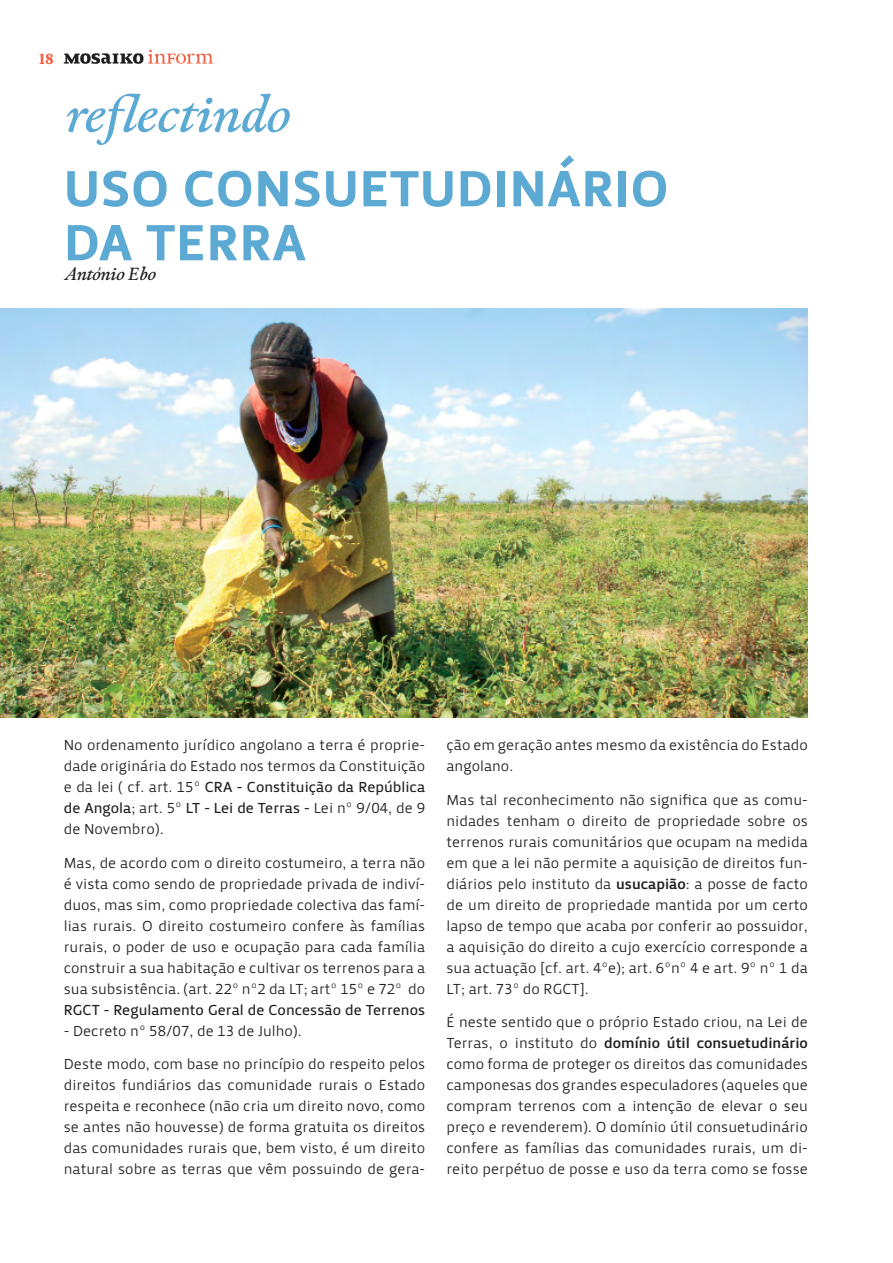
<style>
.page{position:relative;width:893px;height:1263px;background:#fff}
.page>*{position:absolute;margin:0;border:0;box-sizing:border-box;transform-origin:0 0}
.t1{font:52.5px "Priva Pro Four";letter-spacing:.025em;color:#5caad4}
.t2{font:italic 51px "Capsa";color:#5caad4}
.t3{font:italic 18px "Capsa";letter-spacing:-.005em;color:#231f20}
.t4{font:15px/21px "Priva Pro One";color:#231f20;text-align:justify}
.t5{font:700 15px "Capsa";color:#f15e3f}
.s1{font-family:"Priva Pro Two"}
.s2{font-family:"Priva Pro Three"}
</style>
<div class="page">
<svg style="left:64px;top:50px;width:149px;height:14px"></svg>
<img style="left:0;top:308px;width:807px;height:410px">
<p class="t5" style="left:39px;top:49px;width:17px">18</p>
<p class="t2" style="left:64px;top:81px;width:226px">reflectindo</p>
<p class="t1" style="left:64px;top:155px;width:605px">USO CONSUETUDINÁRIO</p>
<p class="t1" style="left:64px;top:209px;width:144px">DA TERR</p>
<p class="t1" style="left:273px;top:209px;width:34px">A</p>
<p class="t3" style="left:64px;top:262px;width:93px">António Ebo</p>
<p class="t4" style="left:64px;top:734px;width:363px">No ordenamento jurídico angolano a terra é proprie&shy;dade originária do Estado nos termos da Constituição e da lei ( cf. art. 15º <span class="s1">CRA - Constituição da República de Angola</span>; art. 5º <span class="s1">LT - Lei de Terras -</span> Lei nº 9/04, de 9 de Novembro).</p>
<p class="t4" style="left:64px;top:852px;width:363px">Mas, de acordo com o direito costumeiro, a terra não é vista como sendo de propriedade privada de indiví&shy;duos, mas sim, como propriedade colectiva das famí&shy;lias rurais. O direito costumeiro confere às famílias rurais, o poder de uso e ocupação para cada família construir a sua habitação e cultivar os terrenos para a sua subsistência. (art. 22º nº2 da LT; artº 15º e 72º do <span class="s1">RGCT - Regulamento Geral de Concessão de Terrenos</span></p>
<p class="t4" style="left:64px;top:1020px;width:240px">- Decreto nº 58/07, de 13 de Julho).</p>
<p class="t4" style="left:64px;top:1054px;width:363px">Deste modo, com base no princípio do respeito pelos direitos fundiários das comunidade rurais o Estado respeita e reconhece (não cria um direito novo, como se antes não houvesse) de forma gratuita os direitos das comunidades rurais que, bem visto, é um direito natural sobre as terras que vêm possuindo de gera-</p>
<p class="t4" style="left:446px;top:734px;width:363px">ção em geração antes mesmo da existência do Estado angolano.</p>
<p class="t4" style="left:446px;top:789px;width:363px">Mas tal reconhecimento não significa que as comu&shy;nidades tenham o direito de propriedade sobre os terrenos rurais comunitários que ocupam na medida em que a lei não permite a aquisição de direitos fun&shy;diários pelo instituto da <span class="s2">usucapião</span>: a posse de facto de um direito de propriedade mantida por um certo lapso de tempo que acaba por conferir ao possuidor, a aquisição do direito a cujo exercício corresponde a sua actuação [cf. art. 4ºe); art. 6ºnº 4 e art. 9º nº 1 da LT; art. 73º do RGCT].</p>
<p class="t4" style="left:446px;top:1012px;width:363px">É neste sentido que o próprio Estado criou, na Lei de Terras, o instituto do <span class="s2">domínio útil consuetudinário </span>como forma de proteger os direitos das comunidades camponesas dos grandes especuladores (aqueles que compram terrenos com a intenção de elevar o seu preço e revenderem). O domínio útil consuetudinário confere as famílias das comunidades rurais, um di&shy;reito perpétuo de posse e uso da terra como se fosse</p>
</div>
